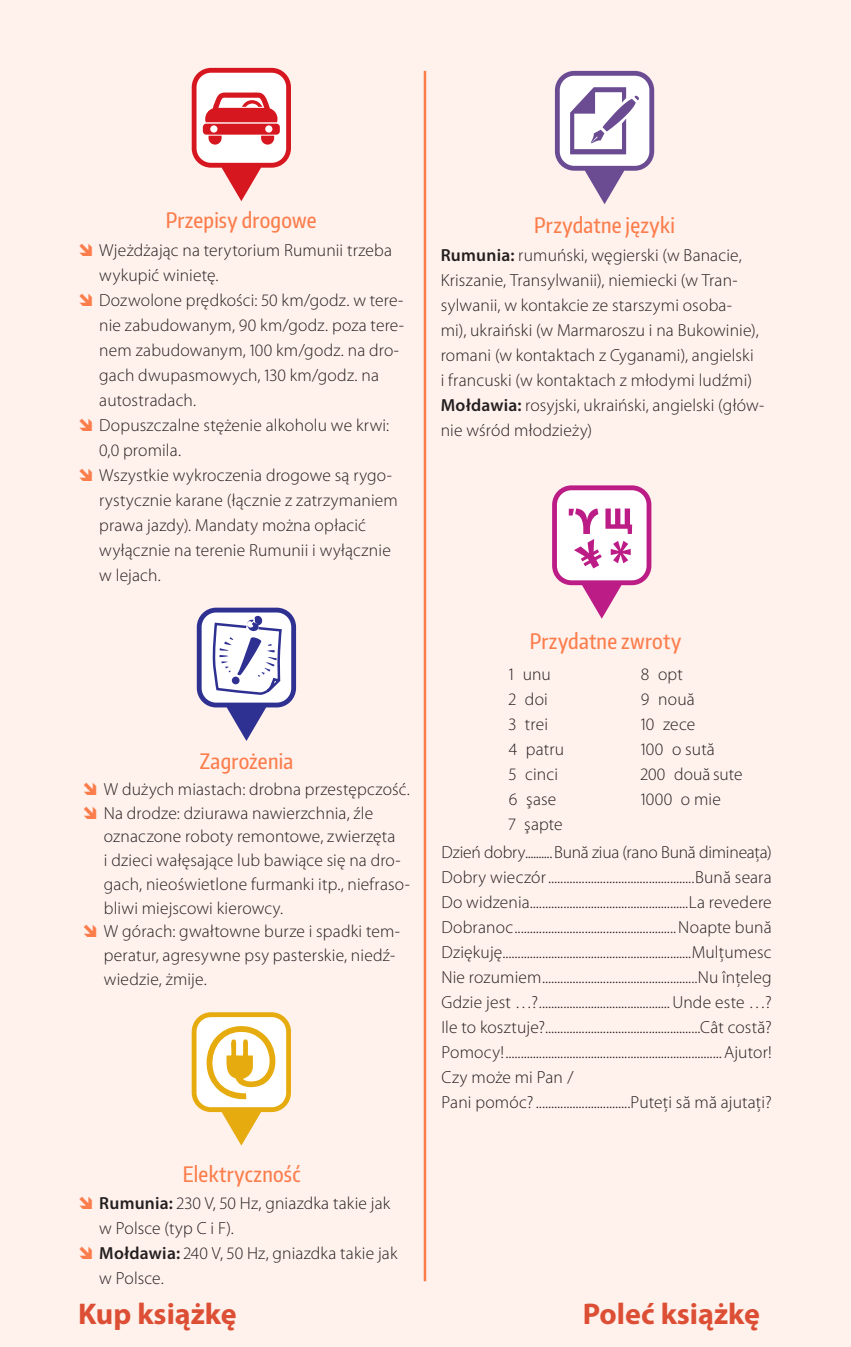
<style>
.page{position:relative;width:851px;height:1347px;background:#fff}
.page>*{position:absolute;margin:0;border:0;box-sizing:border-box;transform-origin:0 0}
.t1{font:700 30px "Myriad Pro";color:#dc4f34}
.t2{font:500 21.25px "Encode Sans Compressed";letter-spacing:.015em;color:#fb7d4c}
.t3{font:300 17.5px/25px "Myriad Pro";letter-spacing:.01em;color:#231f20}
.s1{font-weight:600}
</style>
<div class="page">
<div style="left:0;top:0;width:850px;height:1346px;background:#fff1ec"></div>
<hr style="left:423px;top:71px;width:3px;height:1210px;background:#fb7d4c">
<svg style="left:197px;top:607px;width:99px;height:134px"></svg>
<div style="left:232px;top:676px;width:7px;height:8px;background:#2e3092;border-radius:50%"></div>
<svg style="left:192px;top:68px;width:99px;height:133px"></svg>
<svg style="left:555px;top:71px;width:99px;height:133px"></svg>
<svg style="left:192px;top:1012px;width:99px;height:133px"></svg>
<svg style="left:552px;top:485px;width:99px;height:133px"></svg>
<p class="t2" style="left:166px;top:206px;width:152px">Przepisy drogowe</p>
<p class="t3" style="left:99px;top:237px;width:306px">Wjeżdżając na terytorium Rumunii trzeba wykupić winietę.<br>Dozwolone prędkości: 50 km/godz. w tere&shy;nie zabudowanym, 90 km/godz. poza tere&shy;nem zabudowanym, 100 km/godz. na dro&shy;gach dwupasmowych, 130 km/godz. na autostradach.<br>Dopuszczalne stężenie alkoholu we krwi:<br>0,0 promila.<br>Wszystkie wykroczenia drogowe są rygo&shy;rystycznie karane (łącznie z zatrzymaniem prawa jazdy). Mandaty można opłacić wyłącznie na terenie Rumunii i wyłącznie w lejach.</p>
<p class="t2" style="left:200px;top:746px;width:95px">Zagrożenia</p>
<p class="t3" style="left:104px;top:777px;width:307px;line-height:23.8px">W dużych miastach: drobna przestępczość.<br>Na drodze: dziurawa nawierzchnia, źle oznaczone roboty remontowe, zwierzęta<br>i dzieci wałęsające lub bawiące się na dro&shy;gach, nieoświetlone furmanki itp., niefraso&shy;bliwi miejscowi kierowcy.<br>W górach: gwałtowne burze i spadki tem&shy;peratur, agresywne psy pasterskie, niedź&shy;wiedzie, żmije.</p>
<p class="t2" style="left:183px;top:1159px;width:119px">Elektryczność</p>
<p class="t3" style="left:99px;top:1190px;width:299px"><span class="s1">Rumunia:</span> 230 V, 50 Hz, gniazdka takie jak w Polsce (typ C i F).<br><span class="s1">Mołdawia:</span> 240 V, 50 Hz, gniazdka takie jak w Polsce.</p>
<p class="t2" style="left:534px;top:211px;width:142px">Przydatne języki</p>
<p class="t3" style="left:440px;top:242px;width:325px"><span class="s1">Rumunia:</span> rumuński, węgierski (w Banacie, Kriszanie, Transylwanii), niemiecki (w Tran&shy;sylwanii, w kontakcie ze starszymi osoba-<br>mi), ukraiński (w Marmaroszu i na Bukowinie), romani (w kontaktach z Cyganami), angielski<br>i francuski (w kontaktach z młodymi ludźmi)<br><span class="s1">Mołdawia:</span> rosyjski, ukraiński, angielski (głów&shy;nie wśród młodzieży)</p>
<p class="t2" style="left:529px;top:627px;width:153px">Przydatne zwroty</p>
<p class="t3" style="left:508px;top:662px;width:57px">1 unu<br>2 doi<br>3 trei<br>4 patru<br>5 cinci<br>6 şase<br>7 şapte</p>
<p class="t3" style="left:640px;top:662px;width:103px">8 opt<br>9 nouă<br>10 zece<br>100 o sută<br>200 două sute<br>1000 o mie</p>
<p class="t3" style="left:441px;top:839px;width:332px">Dzień dobry..........Bună ziua (rano Bună dimineaţa)<br>Dobry wieczór................................................Bună seara Do widzenia....................................................La revedere Dobranoc.....................................................Noapte bună Dziękuję..............................................................Mulţumesc Nie rozumiem...................................................Nu înţeleg Gdzie jest …?...........................................Unde este …?<br>Ile to kosztuje?...................................................Cât costă?<br>Pomocy!.......................................................................Ajutor!<br>Czy może mi Pan /<br>Pani pomóc?...............................Puteţi să mă ajutaţi?</p>
<h1 class="t1" style="left:78px;top:1294px;width:160px">Kup książkę</h1>
<h1 class="t1" style="left:583px;top:1294px;width:178px">Poleć książkę</h1>
</div>
